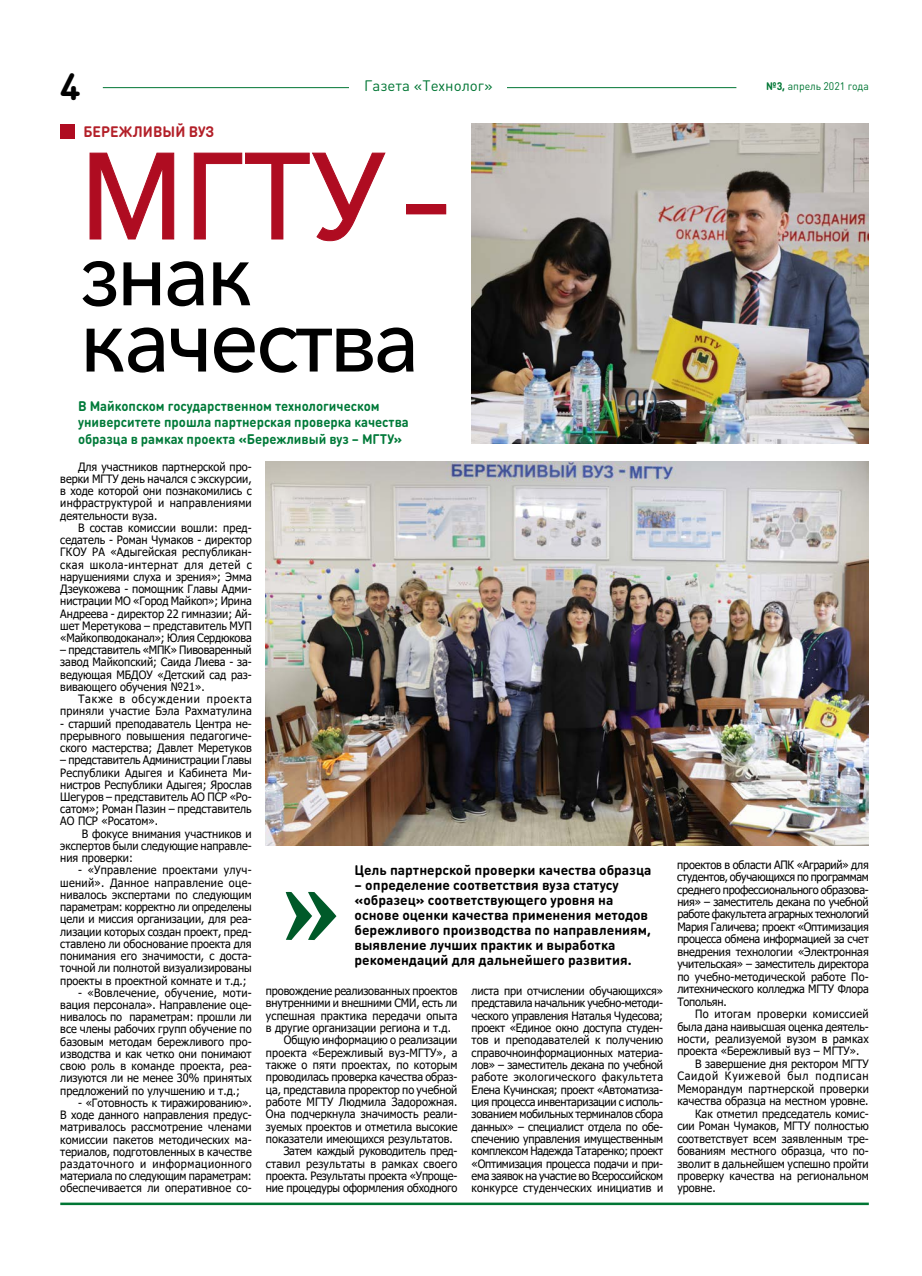
<style>
.page{position:relative;width:922px;height:1276px;background:#fff}
.page>*{position:absolute;margin:0;border:0;box-sizing:border-box;transform-origin:0 0}
.t1{font:700 125px "Garamond";color:#005a29;scale:.95 1}
.t2{font:500 121.25px "Avenir Next";color:#af0c21;scale:.95 1}
.t3{font:500 90px/66.2px "Avenir Next";letter-spacing:-.04em;color:#000;scale:.95 1}
.t4{font:700 37.5px "DIN Round Pro";color:#000}
.t5{font:15px "DIN Round Pro";color:#007634}
.t6{font:700 15px "DIN Round Pro";letter-spacing:.005em;color:#b31f28;scale:.95 1}
.t7{font:700 13.75px/15px "DIN Round Pro";color:#000}
.t8{font:700 13.75px/16.2px "DIN Round Pro";color:#007a39;scale:.95 1}
.t9{font:11.5px/12.2px "Tahoma";color:#000;text-align:justify;scale:.95 1}
.t10{font:11.5px "Tahoma";letter-spacing:-.02em;color:#000;scale:.95 1}
.t11{font:11.5px/12.2px "Tahoma";letter-spacing:.02em;color:#000;text-align:right;scale:.95 1}
.t12{font:11.5px "Tahoma";letter-spacing:.035em;color:#000;scale:.95 1}
.t13{font:11.5px "Tahoma";letter-spacing:.075em;color:#000;scale:.95 1}
.t14{font:10.88px "DIN Round Pro";color:#007634;scale:.95 1}
.s1{font-weight:700}
</style>
<div class="page">
<hr style="left:103px;top:87px;width:633px;height:1px;background:#007634">
<div style="left:349px;top:74px;width:157px;height:26px;background:#fff"></div>
<hr style="left:60px;top:1202px;width:808px;height:3px;background:#007634">
<img style="left:471px;top:124px;width:397px;height:320px">
<img style="left:266px;top:462px;width:602px;height:383px">
<svg style="left:89px;top:152px;width:85px;height:88px"></svg>
<svg style="left:193px;top:152px;width:192px;height:89px"></svg>
<div style="left:60px;top:124px;width:14px;height:14px;background:#af0c21"></div>
<h3 class="t4" style="left:60px;top:60px;width:22px">4</h3>
<h3 class="t5" style="left:364px;top:76px;width:130px">Газета «Технолог»</h3>
<p class="t14" style="left:766px;top:79px;width:109px"><span class="s1">№3,</span> апрель 2021 года</p>
<h3 class="t6" style="left:83px;top:121px;width:139px">БЕРЕЖЛИВЫЙ ВУЗ</h3>
<h2 class="t2" style="left:80px;top:94px;width:390px">МГТУ–</h2>
<h3 class="t3" style="left:80px;top:238px;width:359px">знак качества</h3>
<p class="t8" style="left:78px;top:397px;width:349px">В Майкопском государственном технологическом университете прошла партнерская проверка качества образца в рамках проекта «Бережливый вуз – МГТУ»</p>
<p class="t9" style="left:60px;top:461px;width:203px;text-indent:18px">Для участников партнерской про&shy;верки МГТУ день начался с экскурсии, в ходе которой они познакомились с инфраструктурой и направлениями деятельности вуза.</p>
<p class="t9" style="left:60px;top:522px;width:203px;text-indent:18px">В состав комиссии вошли: пред&shy;седатель - Роман Чумаков - директор ГКОУ РА «Адыгейская республикан&shy;ская школа-интернат для детей с нарушениями слуха и зрения»; Эмма Дзеукожева - помощник Главы Адми&shy;нистрации МО «Город Майкоп»; Ирина Андреева - директор 22 гимназии; Ай&shy;шет Меретукова – представитель МУП «Майкопводоканал»; Юлия Сердюкова</p>
<p class="t9" style="left:60px;top:644px;width:203px">– представитель «МПК» Пивоваренный завод Майкопский; Саида Лиева - за&shy;ведующая МБДОУ «Детский сад раз&shy;вивающего обучения №21».</p>
<p class="t11" style="left:60px;top:693px;width:203px">Также в обсуждении проекта приняли участие Бэла Рахматулина</p>
<p class="t9" style="left:60px;top:718px;width:203px">- старший преподаватель Центра не&shy;прерывного повышения педагогиче&shy;ского мастерства; Давлет Меретуков</p>
<p class="t9" style="left:60px;top:754px;width:203px">– представитель Администрации Главы Республики Адыгея и Кабинета Ми&shy;нистров Республики Адыгея; Ярослав Шегуров – представитель АО ПСР «Ро&shy;сатом»; Роман Пазин – представитель АО ПСР «Росатом».</p>
<p class="t9" style="left:60px;top:828px;width:203px;text-indent:22px">В фокусе внимания участников и экспертов были следующие направле&shy;ния проверки:</p>
<p class="t9" style="left:60px;top:864px;width:203px;text-indent:18px">- «Управление проектами улуч&shy;шений». Данное направление оце&shy;нивалось экспертами по следующим параметрам: корректно ли определены цели и миссия организации, для реа&shy;лизации которых создан проект, пред&shy;ставлено ли обоснование проекта для понимания его значимости, с доста&shy;точной ли полнотой визуализированы проекты в проектной комнате и т.д.;</p>
<p class="t9" style="left:60px;top:987px;width:203px;text-indent:18px">- «Вовлечение, обучение, моти&shy;вация персонала». Направление оце&shy;нивалось по параметрам: прошли ли все члены рабочих групп обучение по базовым методам бережливого про&shy;изводства и как четко они понимают свою роль в команде проекта, реа&shy;лизуются ли не менее 30% принятых предложений по улучшению и т.д.;</p>
<p class="t9" style="left:60px;top:1097px;width:203px;text-indent:18px">- «Готовность к тиражированию».<br>В ходе данного направления предус&shy;матривалось рассмотрение членами комиссии пакетов методических ма&shy;териалов, подготовленных в качестве раздаточного и информационного материала по следующим параметрам: обеспечивается ли оперативное со-</p>
<h1 class="t1" style="left:283px;top:817px;width:59px">»</h1>
<p class="t7" style="left:354px;top:862px;width:298px">Цель партнерской проверки качества образца</p>
<p class="t7" style="left:354px;top:877px;width:298px">– определение соответствия вуза статусу «образец» соответствующего уровня на основе оценки качества применения методов бережливого производства по направлениям, выявление лучших практик и выработка</p>
<p class="t7" style="left:354px;top:952px;width:278px">рекомендаций для дальнейшего развития.</p>
<p class="t9" style="left:266px;top:985px;width:203px">провождение реализованных проектов</p>
<p class="t9" style="left:266px;top:997px;width:203px">внутренними и внешними СМИ, есть ли</p>
<p class="t9" style="left:266px;top:1010px;width:203px">успешная практика передачи опыта</p>
<p class="t9" style="left:266px;top:1022px;width:196px">в другие организации региона и т.д.</p>
<p class="t9" style="left:283px;top:1034px;width:184px">Общую информацию о реализации</p>
<p class="t9" style="left:266px;top:1047px;width:203px">проекта «Бережливый вуз-МГТУ», а</p>
<p class="t9" style="left:266px;top:1059px;width:203px">также о пяти проектах, по которым</p>
<p class="t9" style="left:266px;top:1071px;width:203px">проводилась проверка качества образ-</p>
<p class="t9" style="left:266px;top:1084px;width:203px">ца, представила проректор по учебной</p>
<p class="t9" style="left:266px;top:1096px;width:203px">работе МГТУ Людмила Задорожная.</p>
<p class="t9" style="left:266px;top:1108px;width:203px">Она подчеркнула значимость реали-</p>
<p class="t9" style="left:266px;top:1121px;width:203px">зуемых проектов и отметила высокие</p>
<p class="t9" style="left:266px;top:1133px;width:198px">показатели имеющихся результатов.</p>
<p class="t10" style="left:283px;top:1143px;width:184px">Затем каждый руководитель пред-</p>
<p class="t9" style="left:266px;top:1158px;width:203px">ставил результаты в рамках своего</p>
<p class="t10" style="left:266px;top:1168px;width:203px">проекта. Результаты проекта «Упроще-</p>
<p class="t10" style="left:266px;top:1180px;width:203px">ние процедуры оформления обходного</p>
<p class="t9" style="left:471px;top:985px;width:203px">листа при отчислении обучающихся» представила начальник учебно-методи&shy;ческого управления Наталья Чудесова; проект «Единое окно доступа студен&shy;тов и преподавателей к получению справочноинформационных материа&shy;лов» – заместитель декана по учебной работе экологического факультета Елена Кучинская; проект «Автоматиза&shy;ция процесса инвентаризации с исполь&shy;зованием мобильных терминалов сбора данных» – специалист отдела по обе&shy;спечению управления имущественным комплексом Надежда Татаренко; проект «Оптимизация процесса подачи и при&shy;ема заявок на участие во Всероссийском конкурсе студенческих инициатив и</p>
<p class="t9" style="left:677px;top:859px;width:203px">проектов в области АПК «Аграрий» для студентов, обучающихся по программам среднего профессионального образова&shy;ния» – заместитель декана по учебной работе факультета аграрных технологий Мария Галичева; проект «Оптимизация процесса обмена информацией за счет внедрения технологии «Электронная учительская» – заместитель директора по учебно-методической работе По&shy;литехнического колледжа МГТУ Флора Топольян.</p>
<p class="t12" style="left:694px;top:1006px;width:184px">По итогам проверки комиссией</p>
<p class="t9" style="left:677px;top:1021px;width:203px">была дана наивысшая оценка деятель-</p>
<p class="t9" style="left:677px;top:1033px;width:203px">ности, реализуемой вузом в рамках</p>
<p class="t9" style="left:677px;top:1045px;width:193px">проекта «Бережливый вуз – МГТУ».</p>
<p class="t9" style="left:694px;top:1058px;width:184px">В завершение дня ректором МГТУ</p>
<p class="t13" style="left:677px;top:1068px;width:203px">Саидой Куижевой был подписан</p>
<p class="t11" style="left:677px;top:1083px;width:203px">Меморандум партнерской проверки</p>
<p class="t9" style="left:677px;top:1095px;width:203px">качества образца на местном уровне.</p>
<p class="t9" style="left:694px;top:1108px;width:184px">Как отметил председатель комис-</p>
<p class="t9" style="left:677px;top:1120px;width:203px">сии Роман Чумаков, МГТУ полностью</p>
<p class="t9" style="left:677px;top:1133px;width:203px">соответствует всем заявленным тре-</p>
<p class="t9" style="left:677px;top:1145px;width:203px">бованиям местного образца, что по-</p>
<p class="t9" style="left:677px;top:1158px;width:203px">зволит в дальнейшем успешно пройти</p>
<p class="t9" style="left:677px;top:1170px;width:203px">проверку качества на региональном</p>
<p class="t9" style="left:677px;top:1182px;width:42px">уровне.</p>
</div>
